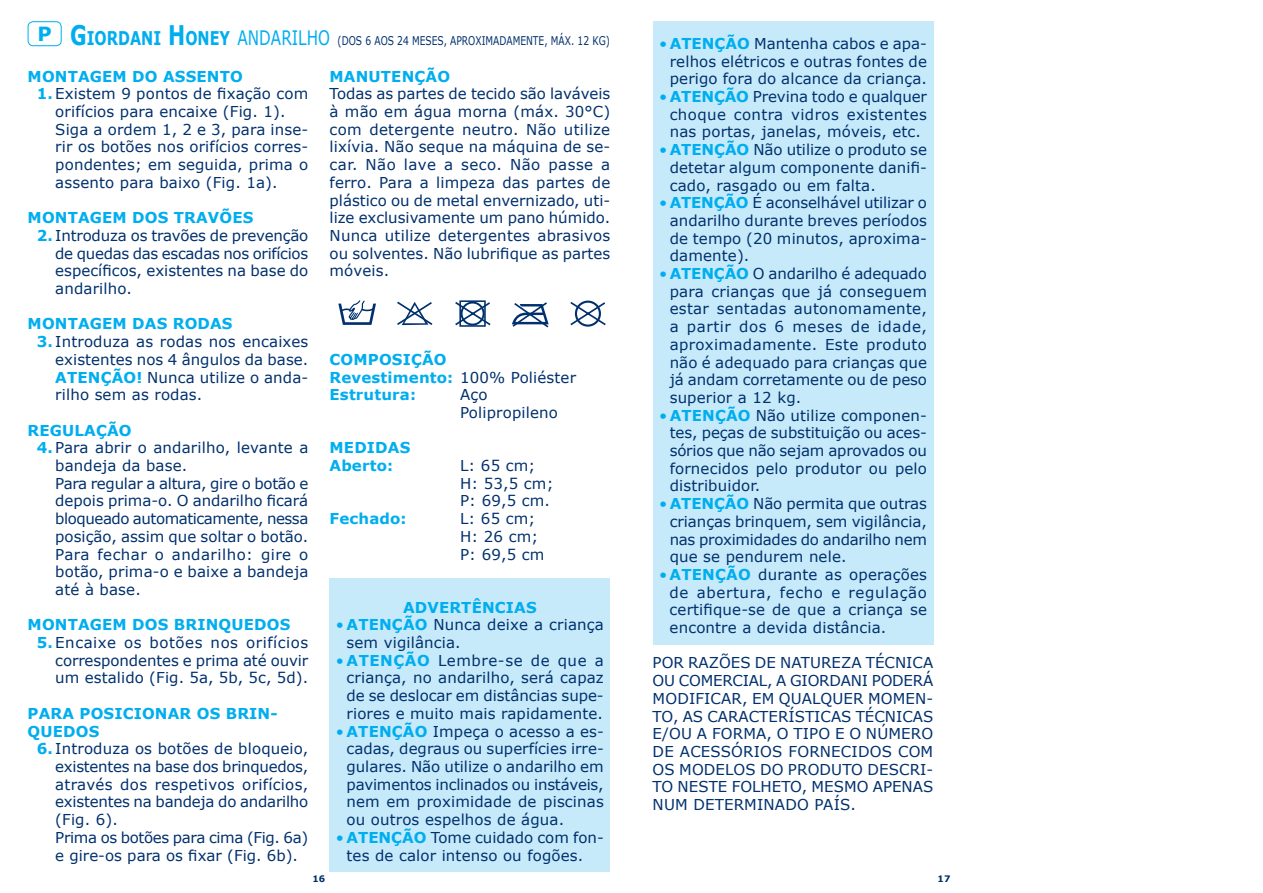
<style>
.page{position:relative;width:1263px;height:893px;background:#fff}
.page>*{position:absolute;margin:0;border:0;box-sizing:border-box;transform-origin:0 0}
.t1{font:19.95px "Verdana";color:#00aeef;scale:.76 1}
.t2{font:700 18.9px "Verdana";color:#00aeef;scale:.76 1}
.t3{font:15px/17.7px "Verdana";letter-spacing:.01em;color:#00306d;text-align:justify}
.t4{font:700 15px/17.7px "Verdana";letter-spacing:.01em;color:#00aeef}
.t5{font:15px/17.7px "Verdana";letter-spacing:-.015em;color:#00306d}
.t6{font:15px "Verdana";letter-spacing:.035em;color:#00306d}
.t7{font:12px "Verdana";color:#00306d;scale:.76 1}
.t8{font:700 9px "Verdana";color:#00306d}
.s1{font-size:27px}
.s2{font-weight:700;font-size:27px}
.s3{font-weight:700;font-size:18.9px}
.s4{font-weight:700;color:#00aeef}
.s5{font-weight:400;color:#00306d}
.s6{color:#00aeef}
</style>
<div class="page">
<div style="left:330px;top:578px;width:280px;height:294px;background:#c6eafa"></div>
<div style="left:28px;top:21px;width:34px;height:25px;border:1px solid #00aeef;border-radius:5px"></div>
<svg style="left:512px;top:302px;width:37px;height:26px"></svg>
<svg style="left:570px;top:300px;width:36px;height:27px"></svg>
<svg style="left:455px;top:300px;width:36px;height:27px"></svg>
<svg style="left:338px;top:300px;width:38px;height:25px"></svg>
<svg style="left:397px;top:302px;width:35px;height:23px"></svg>
<div style="left:653px;top:21px;width:280px;height:624px;background:#c6eafa"></div>
<p class="t2" style="left:37px;top:25px;width:80px"><sup>P</sup> <span class="s1">G</span>IORDANI</p>
<h1 class="t1" style="left:168px;top:24px;width:106px"><span class="s2">H</span><span class="s3">ONEY</span>ANDARILHO</h1>
<p class="t7" style="left:338px;top:33px;width:360px">(DOS 6 AOS 24 MESES, APROXIMADAMENTE, MÁX. 12 KG)</p>
<p class="t4" style="left:28px;top:67px;width:217px">MONTAGEM DO ASSENTO</p>
<p class="t3" style="left:37px;top:85px;width:273px"><span class="s4">1.</span>Existem 9 pontos de fixação com</p>
<p class="t3" style="left:55px;top:103px;width:232px">orifícios para encaixe (Fig. 1).</p>
<p class="t3" style="left:55px;top:120px;width:255px">Siga a ordem 1, 2 e 3, para inse-</p>
<p class="t3" style="left:55px;top:138px;width:255px">rir os botões nos orifícios corres-</p>
<p class="t3" style="left:55px;top:156px;width:255px">pondentes; em seguida, prima o</p>
<p class="t3" style="left:55px;top:173px;width:224px">assento para baixo (Fig. 1a).</p>
<p class="t4" style="left:28px;top:209px;width:227px">MONTAGEM DOS TRAVÕES</p>
<p class="t3" style="left:55px;top:226px;width:255px;text-indent:-19px"><span class="s4">2.</span> Introduza os travões de prevenção de quedas das escadas nos orifícios específicos, existentes na base do andarilho.</p>
<p class="t4" style="left:28px;top:315px;width:206px">MONTAGEM DAS RODAS</p>
<p class="t3" style="left:55px;top:333px;width:255px;text-indent:-19px"><span class="s4">3.</span> Introduza as rodas nos encaixes existentes nos 4 ângulos da base.<br><span class="s4">ATENÇÃO!</span> Nunca utilize o anda&shy;rilho sem as rodas.</p>
<p class="t4" style="left:28px;top:421px;width:105px">REGULAÇÃO</p>
<p class="t3" style="left:55px;top:439px;width:255px;text-align:left;text-indent:-19px"><span class="s4">4.</span> Para abrir o andarilho, levante a bandeja da base.<br>Para regular a altura, gire o botão e depois prima-o. O andarilho ficará bloqueado automaticamente, nessa posição, assim que soltar o botão.<br>Para fechar o andarilho: gire o botão, prima-o e baixe a bandeja até à base.</p>
<p class="t4" style="left:28px;top:616px;width:264px">MONTAGEM DOS BRINQUEDOS</p>
<p class="t6" style="left:37px;top:632px;width:273px"><span class="s4">5.</span>Encaixe os botões nos orifícios</p>
<p class="t3" style="left:55px;top:651px;width:255px">correspondentes e prima até ouvir</p>
<p class="t3" style="left:55px;top:669px;width:255px">um estalido (Fig. 5a, 5b, 5c, 5d).</p>
<p class="t4" style="left:28px;top:704px;width:251px">PARA POSICIONAR OS BRIN-<br>QUEDOS</p>
<p class="t5" style="left:55px;top:740px;width:255px;text-indent:-19px"><span class="s4">6.</span> Introduza os botões de bloqueio, existentes na base dos brinquedos, através dos respetivos orifícios, existentes na bandeja do andarilho (Fig. 6).<br>Prima os botões para cima (Fig. 6a) e gire-os para os fixar (Fig. 6b).</p>
<p class="t4" style="left:330px;top:67px;width:122px">MANUTENÇÃO</p>
<p class="t3" style="left:330px;top:85px;width:282px">Todas as partes de tecido são laváveis à mão em água morna (máx. 30°C) com detergente neutro. Não utilize lixívia. Não seque na máquina de se&shy;car. Não lave a seco. Não passe a ferro. Para a limpeza das partes de plástico ou de metal envernizado, uti&shy;lize exclusivamente um pano húmido.<br>Nunca utilize detergentes abrasivos ou solventes. Não lubrifique as partes móveis.</p>
<p class="t4" style="left:330px;top:350px;width:248px">COMPOSIÇÃO<br>Revestimento: <span class="s5">100% Poliéster<br></span>Estrutura:</p>
<p class="t3" style="left:460px;top:386px;width:99px">Aço<br>Polipropileno</p>
<p class="t4" style="left:330px;top:439px;width:82px">MEDIDAS<br>Aberto:</p>
<p class="t3" style="left:460px;top:457px;width:95px;text-align:left">L: 65 cm;<br>H: 53,5 cm;<br>P: 69,5 cm.</p>
<p class="t4" style="left:330px;top:510px;width:79px">Fechado:</p>
<p class="t3" style="left:460px;top:510px;width:86px;text-align:left">L: 65 cm;<br>H: 26 cm;<br>P: 69,5 cm</p>
<p class="t4" style="left:403px;top:598px;width:135px">ADVERTÊNCIAS</p>
<p class="t3" style="left:347px;top:616px;width:259px;text-indent:-11px"><span class="s6">•</span> <span class="s4">ATENÇÃO</span> Nunca deixe a criança sem vigilância.</p>
<p class="t3" style="left:347px;top:651px;width:259px;text-indent:-11px"><span class="s6">•</span> <span class="s4">ATENÇÃO</span> Lembre-se de que a criança, no andarilho, será capaz de se deslocar em distâncias supe&shy;riores e muito mais rapidamente.</p>
<p class="t3" style="left:346px;top:722px;width:259px;text-indent:-11px"><span class="s6">•</span> <span class="s4">ATENÇÃO</span> Impeça o acesso a es&shy;cadas, degraus ou superfícies irre&shy;gulares. Não utilize o andarilho em pavimentos inclinados ou instáveis, nem em proximidade de piscinas ou outros espelhos de água.</p>
<p class="t3" style="left:346px;top:828px;width:259px;text-indent:-11px"><span class="s6">•</span> <span class="s4">ATENÇÃO</span> Tome cuidado com fon&shy;tes de calor intenso ou fogões.</p>
<p class="t3" style="left:670px;top:34px;width:259px;text-indent:-11px"><span class="s6">•</span> <span class="s4">ATENÇÃO</span> Mantenha cabos e apa&shy;relhos elétricos e outras fontes de perigo fora do alcance da criança.</p>
<p class="t3" style="left:670px;top:88px;width:259px;text-indent:-11px"><span class="s6">•</span> <span class="s4">ATENÇÃO</span> Previna todo e qualquer choque contra vidros existentes nas portas, janelas, móveis, etc.</p>
<p class="t3" style="left:670px;top:141px;width:259px;text-indent:-11px"><span class="s6">•</span> <span class="s4">ATENÇÃO</span> Não utilize o produto se detetar algum componente danifi&shy;cado, rasgado ou em falta.</p>
<p class="t3" style="left:670px;top:194px;width:259px;text-indent:-11px"><span class="s6">•</span> <span class="s4">ATENÇÃO</span> É aconselhável utilizar o andarilho durante breves períodos de tempo (20 minutos, aproxima&shy;damente).</p>
<p class="t3" style="left:670px;top:265px;width:259px;text-indent:-11px"><span class="s6">•</span> <span class="s4">ATENÇÃO</span> O andarilho é adequado para crianças que já conseguem estar sentadas autonomamente, a partir dos 6 meses de idade, aproximadamente. Este produto não é adequado para crianças que já andam corretamente ou de peso superior a 12 kg.</p>
<p class="t3" style="left:670px;top:406px;width:259px;text-indent:-11px"><span class="s6">•</span> <span class="s4">ATENÇÃO</span> Não utilize componen&shy;tes, peças de substituição ou aces&shy;sórios que não sejam aprovados ou fornecidos pelo produtor ou pelo distribuidor.</p>
<p class="t3" style="left:670px;top:495px;width:259px;text-indent:-11px"><span class="s6">•</span> <span class="s4">ATENÇÃO</span> Não permita que outras crianças brinquem, sem vigilância, nas proximidades do andarilho nem que se pendurem nele.</p>
<p class="t3" style="left:670px;top:565px;width:259px;text-indent:-11px"><span class="s6">•</span> <span class="s4">ATENÇÃO</span> durante as operações de abertura, fecho e regulação certifique-se de que a criança se encontre a devida distância.</p>
<p class="t3" style="left:653px;top:654px;width:282px">POR RAZÕES DE NATUREZA TÉCNICA OU COMERCIAL, A GIORDANI PODERÁ MODIFICAR, EM QUALQUER MOMEN-TO, AS CARACTERÍSTICAS TÉCNICAS E/OU A FORMA, O TIPO E O NÚMERO DE ACESSÓRIOS FORNECIDOS COM OS MODELOS DO PRODUTO DESCRI-TO NESTE FOLHETO, MESMO APENAS NUM DETERMINADO PAÍS.</p>
<p class="t8" style="left:312px;top:873px;width:14px">16</p>
<p class="t8" style="left:938px;top:873px;width:14px">17</p>
</div>
